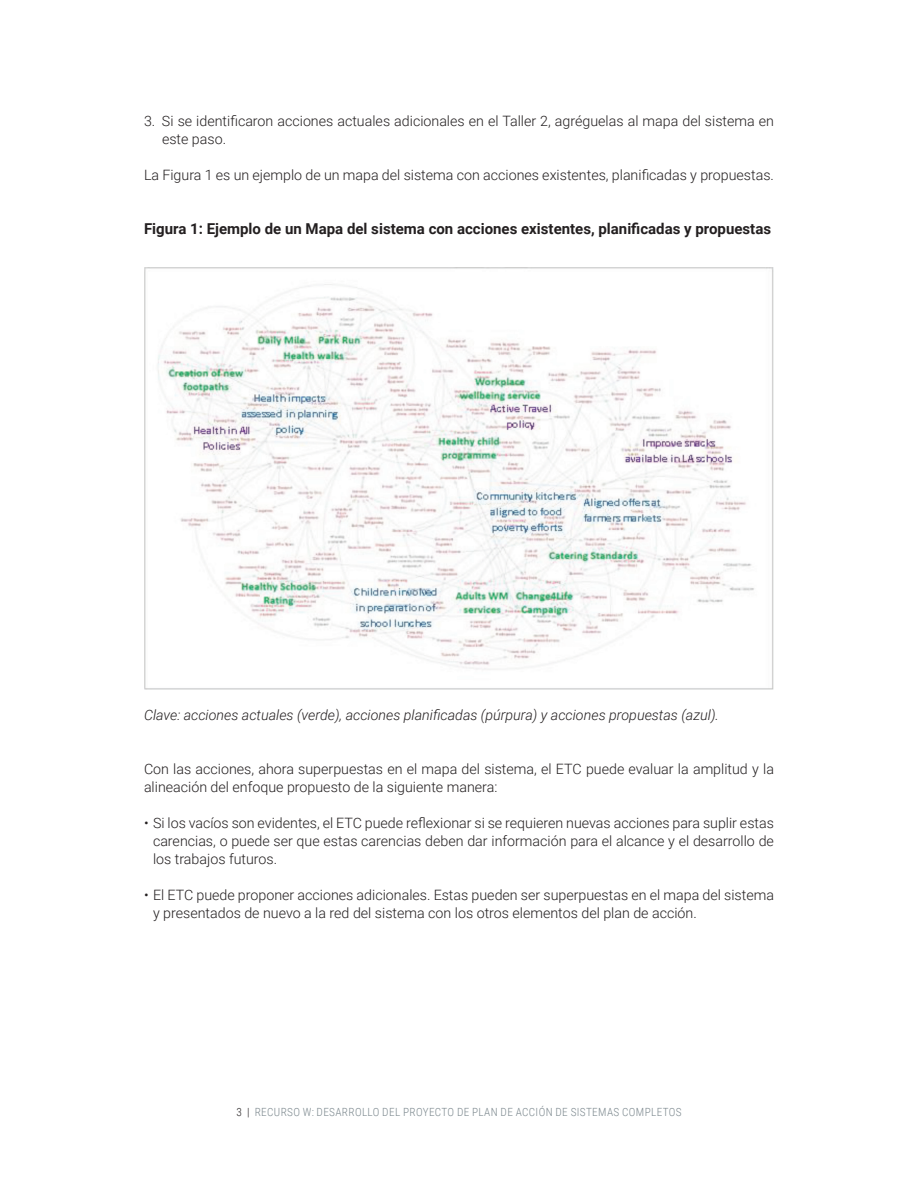
<style>
.page{position:relative;width:918px;height:1188px;background:#fff}
.page>*{position:absolute;margin:0;border:0;box-sizing:border-box;transform-origin:0 0}
.Fig_-_Tabla_tit_NoIn{font:700 15px "Roboto";color:#231f20}
.Parrafo_expand{font:300 14.25px/18px "Roboto";color:#231f20}
._1__txt_expand{font:300 14.25px/18px "Roboto";color:#231f20}
.Nota_txt{font:italic 300 14.25px "Roboto";color:#231f20}
.t1{font:300 11.25px "Roboto Condensed";letter-spacing:.03em;color:#7c888e}
.s1{color:#231f20}
</style>
<div class="page">
<img style="left:144px;top:268px;width:630px;height:422px">
<p class="_1__txt_expand" style="left:162px;top:111px;width:613px;text-indent:-18px">3. Si se identificaron acciones actuales adicionales en el Taller 2, agréguelas al mapa del sistema en este paso.</p>
<p class="Parrafo_expand" style="left:144px;top:165px;width:631px">La Figura 1 es un ejemplo de un mapa del sistema con acciones existentes, planificadas y propuestas.</p>
<p class="Fig_-_Tabla_tit_NoIn" style="left:144px;top:218px;width:629px">Figura 1: Ejemplo de un Mapa del sistema con acciones existentes, planificadas y propuestas</p>
<p class="Nota_txt" style="left:144px;top:705px;width:576px">Clave: acciones actuales (verde), acciones planificadas (púrpura) y acciones propuestas (azul).</p>
<p class="Parrafo_expand" style="left:144px;top:759px;width:632px">Con las acciones, ahora superpuestas en el mapa del sistema, el ETC puede evaluar la amplitud y la alineación del enfoque propuesto de la siguiente manera:</p>
<p class="Parrafo_expand" style="left:153px;top:813px;width:622px;text-align:justify;text-indent:-9px">• Si los vacíos son evidentes, el ETC puede reflexionar si se requieren nuevas acciones para suplir estas carencias, o puede ser que estas carencias deben dar información para el alcance y el desarrollo de los trabajos futuros.</p>
<p class="Parrafo_expand" style="left:153px;top:885px;width:622px;text-indent:-9px">• El ETC puede proponer acciones adicionales. Estas pueden ser superpuestas en el mapa del sistema y presentados de nuevo a la red del sistema con los otros elementos del plan de acción.</p>
<p class="t1" style="left:236px;top:1104px;width:447px"><span class="s1">3 |</span> RECURSO W: DESARROLLO DEL PROYECTO DE PLAN DE ACCIÓN DE SISTEMAS COMPLETOS</p>
</div>
